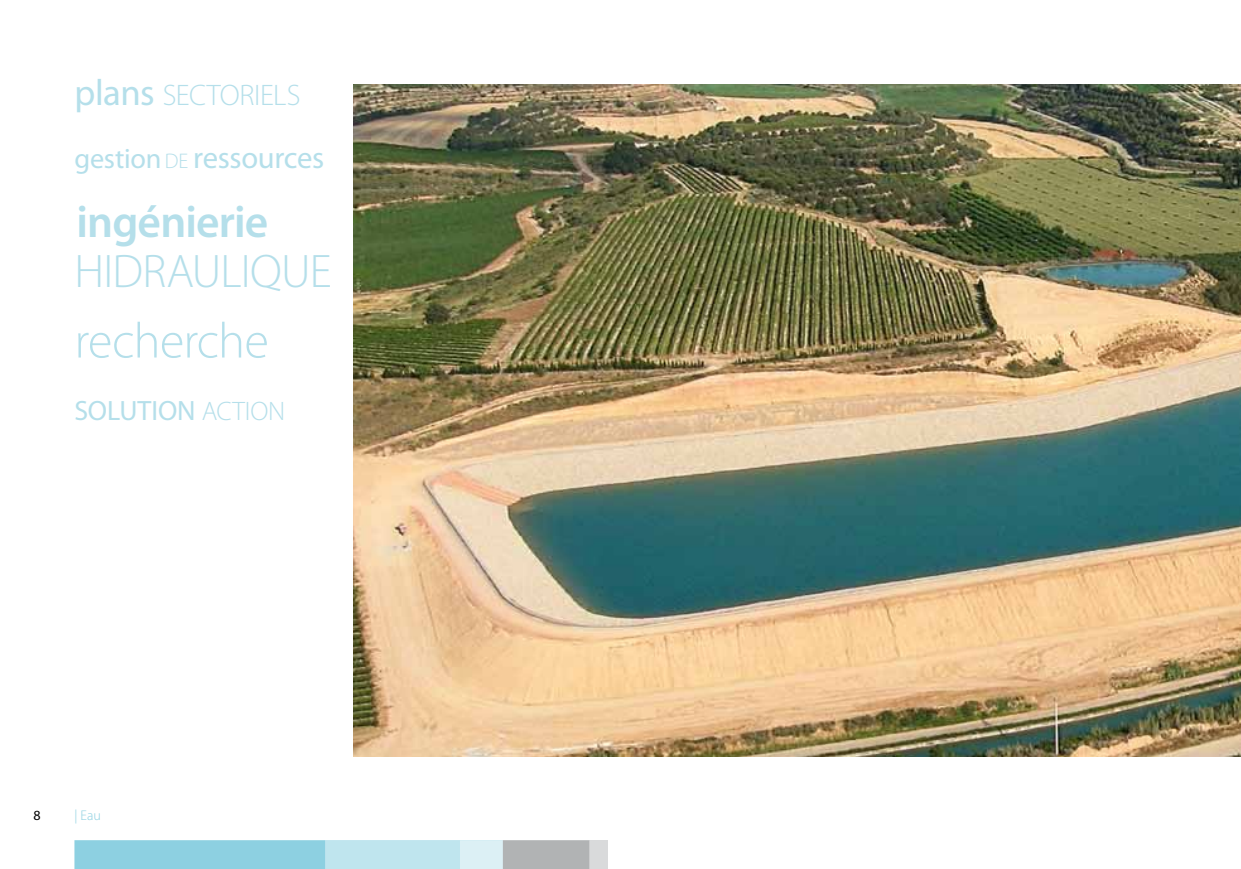
<style>
.page{position:relative;width:1241px;height:869px;background:#fff}
.page>*{position:absolute;margin:0;border:0;box-sizing:border-box;transform-origin:0 0}
.t1{font:300 50.4px "Myriad Pro";letter-spacing:-.02em;color:#b5dfea}
.t2{font:300 47.25px "Myriad Pro";letter-spacing:-.02em;color:#b5dfea}
.t3{font:600 45.5px "Myriad Pro";letter-spacing:-.02em;color:#b5dfea}
.t4{font:30.62px "Myriad Pro";letter-spacing:-.01em;color:#b5dfea}
.t5{font:300 29.75px "Myriad Pro";letter-spacing:-.015em;color:#b5dfea}
.t6{font:28px "Myriad Pro";letter-spacing:-.005em;color:#b5dfea}
.t7{font:300 14px "Myriad Pro";color:#8dd0e1}
.t8{font:14px "Myriad Pro";color:#000}
.s1{font-weight:400;font-size:36.75px}
.s2{font-size:28.35px}
.s3{font-weight:300;font-size:21.18px}
.s4{font-weight:300;font-size:26.78px}
</style>
<div class="page">
<div style="left:589px;top:839px;width:19px;height:29px;background:#d9dadb"></div>
<svg style="left:74px;top:840px;width:515px;height:28px;background:#a7d3de"></svg>
<img style="left:353px;top:84px;width:887px;height:672px">
<p class="t5" style="left:74px;top:79px;width:227px"><span class="s1">plans</span> SECTORIELS</p>
<p class="t4" style="left:74px;top:141px;width:251px"><span class="s2">gestion</span> <span class="s3">DE</span> ressources</p>
<h3 class="t3" style="left:76px;top:197px;width:193px">ingénierie</h3>
<h2 class="t2" style="left:74px;top:245px;width:259px">HIDRAULIQUE</h2>
<h1 class="t1" style="left:74px;top:313px;width:196px">recherche</h1>
<p class="t6" style="left:74px;top:395px;width:212px">SOLUTION <span class="s4">ACTION</span></p>
<p class="t8" style="left:34px;top:807px;width:9px">8</p>
<p class="t7" style="left:74px;top:807px;width:28px">| Eau</p>
</div>
